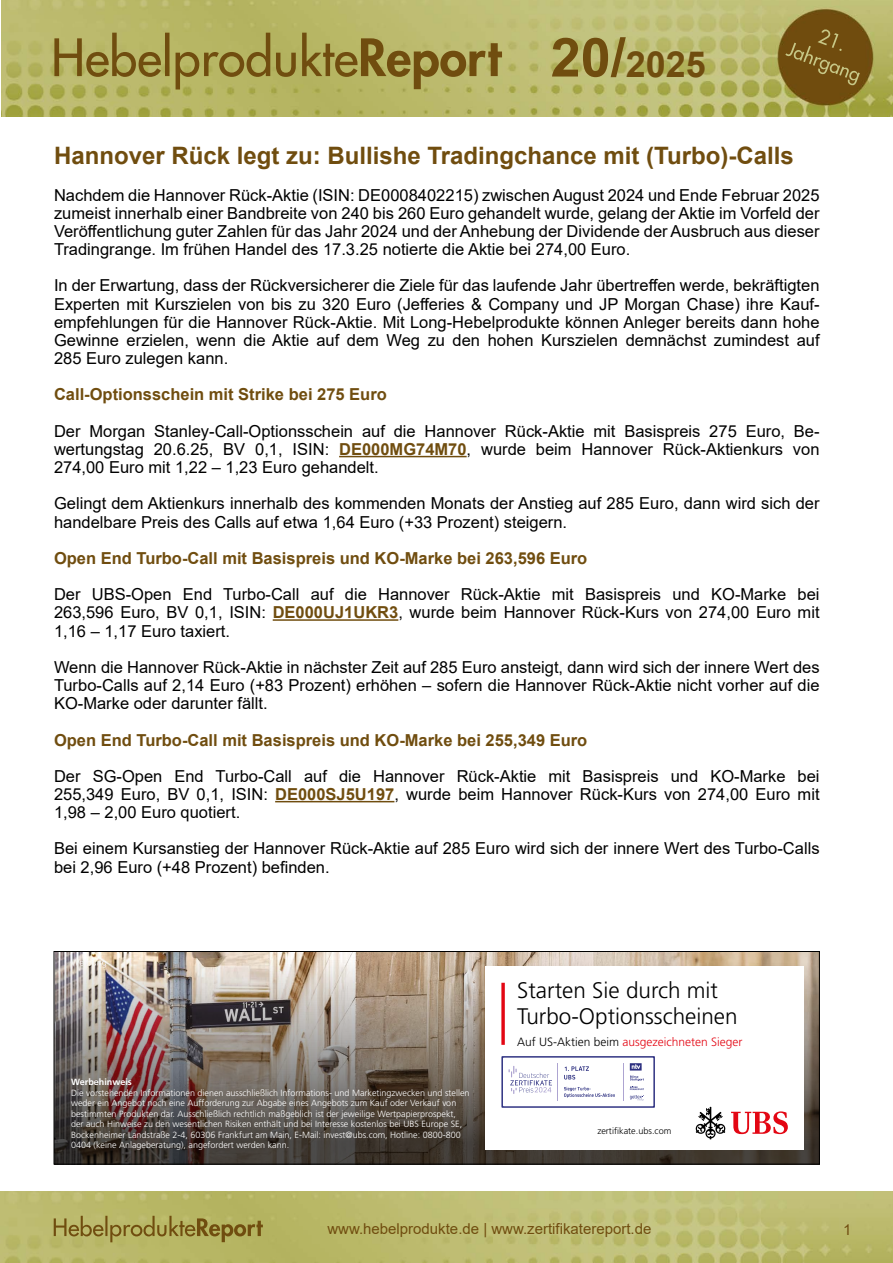
<style>
.page{position:relative;width:893px;height:1263px;background:#fff}
.page>*{position:absolute;margin:0;border:0;box-sizing:border-box;transform-origin:0 0}
.t1{font:700 36px "Arial";color:#704d0f}
.t2{font:700 24px "Arial";color:#704d0f}
.t3{font:300 22.5px/25.5px "Frutiger LT Std";color:#000}
.t4{font:16.5px/18.1px "Arial";color:#000;text-align:justify}
.t5{font:700 16.5px "Arial";color:#704d0f}
.t6{font:15px "Arial";color:#704d0f}
.t7{font:300 12px "Frutiger LT Std";color:#e30613}
.t8{font:300 9.15px "Frutiger LT Std";color:#000}
.t9{font:300 9px/10.5px "Frutiger LT Std";color:#fff}
.t10{font:700 9px "Frutiger LT Std";color:#fff}
.s1{font-size:54px}
.s2{font-weight:700;color:#704d0f}
.s3{color:#000}
</style>
<div class="page">
<img style="left:0;top:1192px;width:893px;height:71px">
<img style="left:1px;top:0;width:892px;height:117px">
<hr style="left:339px;top:456px;width:128px;height:1px;background:#704d0f">
<hr style="left:273px;top:619px;width:125px;height:2px;background:#704d0f">
<hr style="left:275px;top:801px;width:119px;height:1px;background:#704d0f">
<img style="left:56px;top:953px;width:762px;height:209px">
<div style="left:485px;top:966px;width:319px;height:184px;background:#fff"></div>
<svg style="left:695px;top:1107px;width:93px;height:32px"></svg>
<svg style="left:501px;top:983px;width:4px;height:62px"></svg>
<svg style="left:501px;top:1056px;width:154px;height:52px"></svg>
<div style="left:54px;top:951px;width:766px;height:213px;border:1px solid #000"></div>
<h1 class="t1" style="left:551px;top:39px;width:157px"><span class="s1">20/</span>2025</h1>
<h2 class="t2" style="left:54px;top:139px;width:741px">Hannover Rück legt zu: Bullishe Tradingchance mit (Turbo)-Calls</h2>
<p class="t4" style="left:54px;top:186px;width:767px">Nachdem die Hannover Rück-Aktie (ISIN: DE0008402215) zwischen August 2024 und Ende Februar 2025 zumeist innerhalb einer Bandbreite von 240 bis 260 Euro gehandelt wurde, gelang der Aktie im Vorfeld der Veröffentlichung guter Zahlen für das Jahr 2024 und der Anhebung der Dividende der Ausbruch aus dieser Tradingrange. Im frühen Handel des 17.3.25 notierte die Aktie bei 274,00 Euro.</p>
<p class="t4" style="left:54px;top:276px;width:767px">In der Erwartung, dass der Rückversicherer die Ziele für das laufende Jahr übertreffen werde, bekräftigten Experten mit Kurszielen von bis zu 320 Euro (Jefferies &amp; Company und JP Morgan Chase) ihre Kauf&shy;empfehlungen für die Hannover Rück-Aktie. Mit Long-Hebelprodukte können Anleger bereits dann hohe Gewinne erzielen, wenn die Aktie auf dem Weg zu den hohen Kurszielen demnächst zumindest auf 285 Euro zulegen kann.</p>
<p class="t5" style="left:54px;top:383px;width:334px">Call-Optionsschein mit Strike bei 275 Euro</p>
<p class="t4" style="left:54px;top:422px;width:767px">Der Morgan Stanley-Call-Optionsschein auf die Hannover Rück-Aktie mit Basispreis 275 Euro, Be&shy;wertungstag 20.6.25, BV 0,1, ISIN: <span class="s2">DE000MG74M70</span>, wurde beim Hannover Rück-Aktienkurs von 274,00 Euro mit 1,22 – 1,23 Euro gehandelt.</p>
<p class="t4" style="left:54px;top:494px;width:767px">Gelingt dem Aktienkurs innerhalb des kommenden Monats der Anstieg auf 285 Euro, dann wird sich der handelbare Preis des Calls auf etwa 1,64 Euro (+33 Prozent) steigern.</p>
<p class="t5" style="left:54px;top:546px;width:535px">Open End Turbo-Call mit Basispreis und KO-Marke bei 263,596 Euro</p>
<p class="t4" style="left:54px;top:585px;width:767px">Der UBS-Open End Turbo-Call auf die Hannover Rück-Aktie mit Basispreis und KO-Marke bei 263,596 Euro, BV 0,1, ISIN: <span class="s2">DE000UJ1UKR3</span>, wurde beim Hannover Rück-Kurs von 274,00 Euro mit 1,16 – 1,17 Euro taxiert.</p>
<p class="t4" style="left:54px;top:658px;width:767px">Wenn die Hannover Rück-Aktie in nächster Zeit auf 285 Euro ansteigt, dann wird sich der innere Wert des Turbo-Calls auf 2,14 Euro (+83 Prozent) erhöhen – sofern die Hannover Rück-Aktie nicht vorher auf die KO-Marke oder darunter fällt.</p>
<p class="t5" style="left:54px;top:728px;width:535px">Open End Turbo-Call mit Basispreis und KO-Marke bei 255,349 Euro</p>
<p class="t4" style="left:54px;top:767px;width:767px">Der SG-Open End Turbo-Call auf die Hannover Rück-Aktie mit Basispreis und KO-Marke bei 255,349 Euro, BV 0,1, ISIN: <span class="s2">DE000SJ5U197</span>, wurde beim Hannover Rück-Kurs von 274,00 Euro mit 1,98 – 2,00 Euro quotiert.</p>
<p class="t4" style="left:54px;top:839px;width:767px">Bei einem Kursanstieg der Hannover Rück-Aktie auf 285 Euro wird sich der innere Wert des Turbo-Calls bei 2,96 Euro (+48 Prozent) befinden.</p>
<h3 class="t3" style="left:517px;top:978px;width:222px">Starten Sie durch mit<br>Turbo-Optionsscheinen</h3>
<p class="t10" style="left:71px;top:1077px;width:62px">Werbehinweis</p>
<p class="t9" style="left:71px;top:1087px;width:400px">Die vorstehenden Informationen dienen ausschließlich Informations- und Marketingzwecken und stellen weder ein Angebot noch eine Aufforderung zur Abgabe eines Angebots zum Kauf oder Verkauf von bestimmten Produkten dar. Ausschließlich rechtlich maßgeblich ist der jeweilige Wertpapierprospekt, der auch Hinweise zu den wesentlichen Risiken enthält und bei Interesse kostenlos bei UBS Europe SE, Bockenheimer Landstraße 2-4, 60306 Frankfurt am Main, E-Mail: invest@ubs.com, Hotline: 0800-800<br>0404 (keine Anlageberatung), angefordert werden kann.</p>
<p class="t7" style="left:517px;top:1035px;width:227px"><span class="s3">Auf US-Aktien beim</span> ausgezeichneten Sieger</p>
<p class="t8" style="left:597px;top:1126px;width:76px">zertifikate.ubs.com</p>
<p class="t6" style="left:327px;top:1218px;width:326px">www.hebelprodukte.de | www.zertifikatereport.de</p>
<p class="t6" style="left:843px;top:1219px;width:10px">1</p>
</div>
